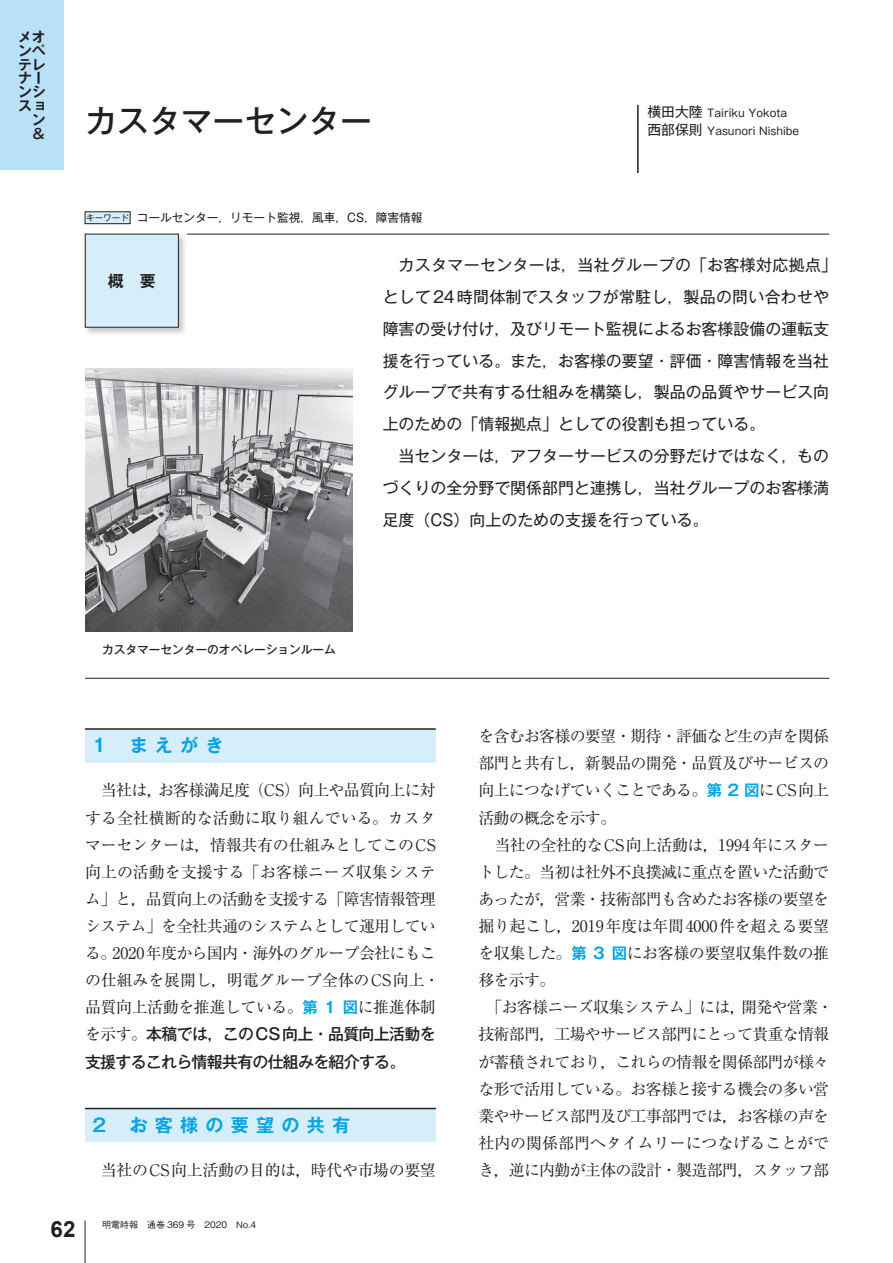
<style>
.page{position:relative;width:893px;height:1263px;background:#fff}
.page>*{position:absolute;margin:0;border:0;box-sizing:border-box;transform-origin:0 0}
._1_論文タイトル{font:500 31.95px "Gothic MB101 Pr 6 N";color:#231f20}
.t1{font:700 22.35px "Arial";color:#231f20}
._2_大見出し{font:700 18px "Gothic MB101 Pr 6 N De";letter-spacing:.4em;color:#00a5e5}
.a_本文{font:15.9px/27.2px "Ryumin Pr 6 N";letter-spacing:-.045em;color:#231f20;text-align:justify}
.a_本文-2{font:15.9px/27.2px "Ryumin Pr 6 N";letter-spacing:-.025em;color:#231f20}
.概要文{font:15.9px/32px "Gothic MB101 Pr 6 N";color:#231f20}
.t2{font:700 15.9px "Gothic MB101 Pr 6 N De";color:#231f20}
.t3{font:700 13.8px "Gothic MB101 Pr 6 N De";color:#231f20}
.キーワード{font:11.7px "Gothic MB101 Pr 6 N";color:#231f20}
.概要文_キャプション{font:500 11.7px "Gothic MB101 Pr 6 N";color:#231f20}
.著者名_1P目{font:10.65px "Gothic MB101 Pr 6 N";color:#231f20}
.t4{font:500 9px "Gothic BBB Pro";color:#231f20}
.t5{font:8.55px "Gothic MB101 Pr 6 N";color:#231f20}
.s1{font-size:13.8px}
.s2{font-weight:700}
.s3{font-family:"Gothic MB101 Pr 6 N De";font-weight:700;font-size:15.45px;color:#00a5e5}
.s4{font-family:"Gothic MB101 Pr 6 N";font-weight:500}
</style>
<div class="page">
<hr style="left:85px;top:1220px;width:1px;height:43px;background:#231f20">
<div style="left:85px;top:729px;width:351px;height:33px;background:#d6edfa"></div>
<hr style="left:85px;top:728px;width:351px;height:2px;background:#231f20">
<div style="left:85px;top:1108px;width:351px;height:34px;background:#d6edfa"></div>
<hr style="left:85px;top:1108px;width:351px;height:1px;background:#231f20">
<div style="left:0;top:0;width:64px;height:170px;background:#b8e0f6"></div>
<div style="left:84px;top:233px;width:103px;height:103px;background:#231f20;opacity:.25"></div>
<div style="left:85px;top:234px;width:93px;height:93px;background:#d6edfa"></div>
<div style="left:85px;top:234px;width:94px;height:93px;border:1px solid #231f20"></div>
<hr style="left:187px;top:234px;width:642px;height:1px;background:#231f20">
<hr style="left:637px;top:105px;width:2px;height:68px;background:#231f20">
<div style="left:85px;top:212px;width:45px;height:12px;background:#d6edfa"></div>
<div style="left:85px;top:212px;width:45px;height:12px;border:1px solid #231f20"></div>
<hr style="left:85px;top:678px;width:744px;height:1px;background:#231f20">
<img style="left:85px;top:368px;width:268px;height:263px">
<p class="t3" style="left:18px;top:25px;width:28px">メオ</p>
<p class="t3" style="left:18px;top:39px;width:29px">ンペ</p>
<p class="t3" style="left:18px;top:53px;width:28px">テレ</p>
<p class="t3" style="left:18px;top:67px;width:24px">ナー</p>
<p class="t3" style="left:18px;top:80px;width:29px">ンシ</p>
<p class="t3" style="left:18px;top:94px;width:28px">スョ</p>
<p class="t3" style="left:32px;top:108px;width:15px">ン</p>
<p class="t3" style="left:32px;top:122px;width:14px">＆</p>
<p class="_1_論文タイトル" style="left:85px;top:94px;width:289px">カスタマーセンター</p>
<p class="著者名_1P目" style="left:647px;top:104px;width:141px"><span class="s1">横田大陸</span> Tairiku Yokota</p>
<p class="著者名_1P目" style="left:647px;top:122px;width:153px"><span class="s1">西部保則</span> Yasunori Nishibe</p>
<p class="t5" style="left:86px;top:211px;width:44px">キーワード</p>
<p class="キーワード" style="left:137px;top:208px;width:287px">コールセンター，リモート監視，風車，CS，障害情報</p>
<p class="概要文" style="left:383px;top:248px;width:456px;text-indent:16px">カスタマーセンターは，当社グループの「お客様対応拠点」として24時間体制でスタッフが常駐し，製品の問い合わせや障害の受け付け，及びリモート監視によるお客様設備の運転支援を行っている。また，お客様の要望・評価・障害情報を当社グループで共有する仕組みを構築し，製品の品質やサービス向上のための「情報拠点」としての役割も担っている。</p>
<p class="概要文" style="left:383px;top:439px;width:448px;text-align:justify;text-indent:16px">当センターは，アフターサービスの分野だけではなく，ものづくりの全分野で関係部門と連携し，当社グループのお客様満足度（CS）向上のための支援を行っている。</p>
<p class="t2" style="left:108px;top:267px;width:49px">概　要</p>
<p class="概要文_キャプション" style="left:102px;top:640px;width:235px">カスタマーセンターのオペレーションルーム</p>
<p class="_2_大見出し" style="left:92px;top:731px;width:15px">1</p>
<p class="_2_大見出し" style="left:130px;top:731px;width:95px">まえがき</p>
<p class="a_本文-2" style="left:85px;top:776px;width:356px;text-indent:16px">当社は<span class="s2">，</span>お客様満足度（CS）向上や品質向上に対する全社横断的な活動に取り組んでいる。カスタマーセンターは<span class="s2">，</span>情報共有の仕組みとしてこのCS向上の活動を支援する「お客様ニーズ収集システム」と<span class="s2">，</span>品質向上の活動を支援する「障害情報管理システム」を全社共通のシステムとして運用している。2020年度から国内・海外のグループ会社にもこの仕組みを展開し<span class="s2">，</span>明電グループ全体のCS向上・品質向上活動を推進している。<span class="s3">第 1 図</span>に推進体制を示す。<span class="s4">本稿では，このCS向上・品質向上活動を支援するこれら情報共有の仕組みを紹介する。</span></p>
<p class="_2_大見出し" style="left:92px;top:1110px;width:15px">2</p>
<p class="_2_大見出し" style="left:130px;top:1110px;width:222px">お客様の要望の共有</p>
<p class="a_本文-2" style="left:101px;top:1156px;width:336px">当社のCS向上活動の目的は<span class="s2">，</span>時代や市場の要望</p>
<p class="a_本文" style="left:478px;top:722px;width:352px">を含むお客様の要望・期待・評価など生の声を関係部門と共有し<span class="s2">，</span>新製品の開発・品質及びサービスの向上につなげていくことである。<span class="s3">第 2 図</span>にCS向上活動の概念を示す。</p>
<p class="a_本文" style="left:478px;top:830px;width:352px;text-indent:16px">当社の全社的なCS向上活動は<span class="s2">，</span>1994年にスタートした。当初は社外不良撲滅に重点を置いた活動であったが<span class="s2">，</span>営業・技術部門も含めたお客様の要望を掘り起こし<span class="s2">，</span>2019年度は年間4000件を超える要望を収集した。<span class="s3">第 3 図</span>にお客様の要望収集件数の推移を示す。</p>
<p class="a_本文" style="left:478px;top:993px;width:356px;text-align:center">「お客様ニーズ収集システム」には<span class="s2">，</span>開発や営業・技術部門<span class="s2">，</span>工場やサービス部門にとって貴重な情報が蓄積されており<span class="s2">，</span>これらの情報を関係部門が様々な形で活用している。お客様と接する機会の多い営業やサービス部門及び工事部門では<span class="s2">，</span>お客様の声を社内の関係部門へタイムリーにつなげることができ<span class="s2">，</span>逆に内勤が主体の設計・製造部門<span class="s2">，</span>スタッフ部</p>
<h2 class="t1" style="left:51px;top:1213px;width:26px">62</h2>
<p class="t4" style="left:102px;top:1218px;width:156px">明電時報　通巻 369 号　2020　No.4</p>
</div>
